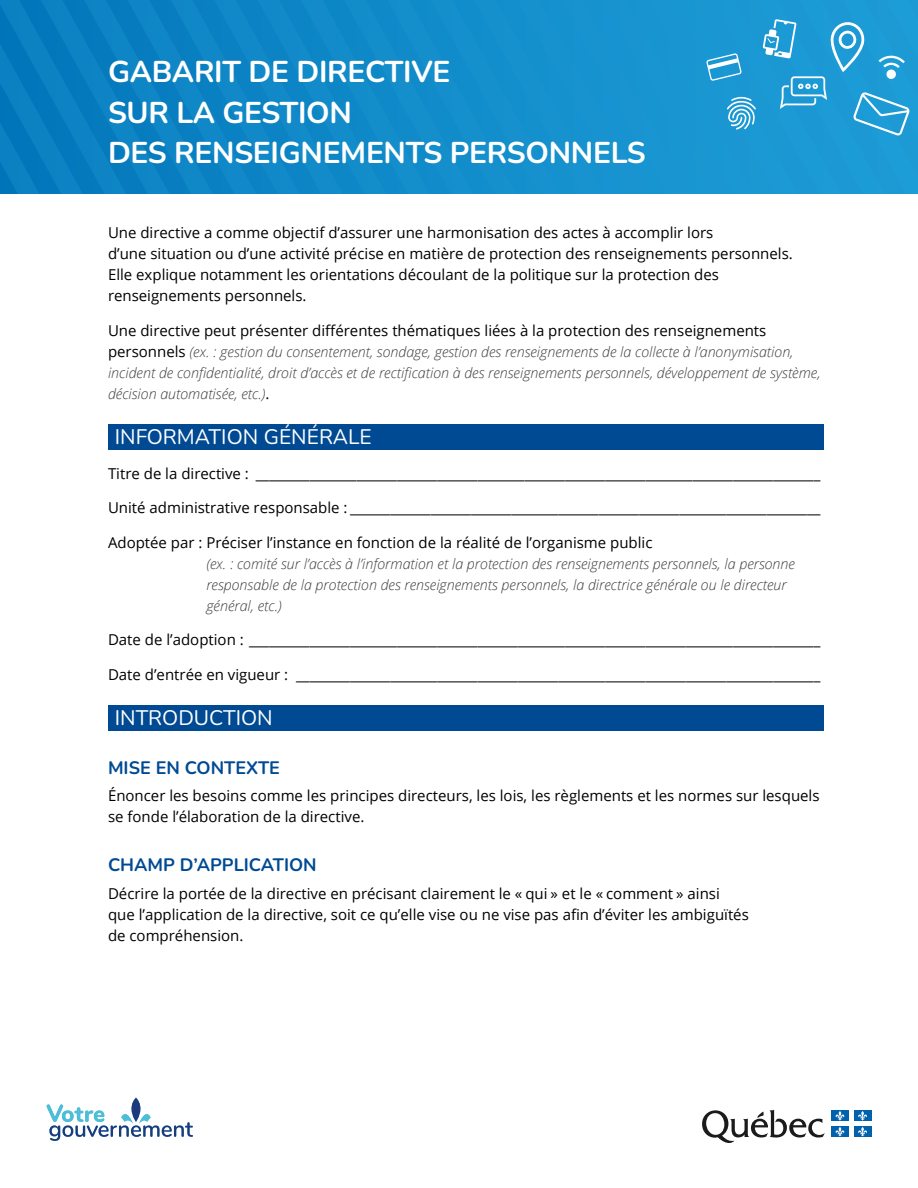
<style>
.page{position:relative;width:918px;height:1188px;background:#fff}
.page>*{position:absolute;margin:0;border:0;box-sizing:border-box;transform-origin:0 0}
.t1{font:700 30px/40.5px "Nunito";letter-spacing:-.01em;color:#fff}
.t2{font:21px "Nunito";color:#fff}
.t3{font:700 18px "Nunito";color:#004a93}
.t4{font:15px/21px "Open Sans";color:#000}
.t5{font:italic 300 14.25px/21px "Open Sans";color:#3c3c3b}
.s1{font-weight:400;font-style:normal;font-size:15px;color:#000}
</style>
<div class="page">
<div style="left:0;top:0;width:918px;height:193px;background:linear-gradient(to right,#077cbf,#1f9ed7)"></div>
<svg style="left:763px;top:0;width:147px;height:136px;background:#30a2d8"></svg>
<svg style="left:706px;top:30px;width:50px;height:100px;background:#33a2d7"></svg>
<div style="left:108px;top:424px;width:716px;height:25px;background:#004a93"></div>
<div style="left:108px;top:705px;width:716px;height:25px;background:#004a93"></div>
<svg style="left:702px;top:1110px;width:123px;height:33px"></svg>
<div style="left:831px;top:1110px;width:18px;height:11px;background:#0061ad"></div>
<svg style="left:835px;top:1111px;width:10px;height:10px"></svg>
<div style="left:854px;top:1110px;width:17px;height:11px;background:#0061ad"></div>
<svg style="left:858px;top:1111px;width:9px;height:10px"></svg>
<div style="left:831px;top:1126px;width:18px;height:11px;background:#0061ad"></div>
<svg style="left:835px;top:1127px;width:10px;height:10px"></svg>
<div style="left:854px;top:1126px;width:17px;height:11px;background:#0061ad"></div>
<svg style="left:858px;top:1127px;width:9px;height:10px"></svg>
<svg style="left:47px;top:1098px;width:146px;height:43px"></svg>
<h1 class="t1" style="left:108px;top:50px;width:539px">GABARIT DE DIRECTIVE<br>SUR LA GESTION<br>DES RENSEIGNEMENTS PERSONNELS</h1>
<p class="t4" style="left:108px;top:222px;width:686px">Une directive a comme objectif d’assurer une harmonisation des actes à accomplir lors<br>d’une situation ou d’une activité précise en matière de protection des renseignements personnels.<br>Elle explique notamment les orientations découlant de la politique sur la protection des renseignements personnels.</p>
<p class="t4" style="left:108px;top:319px;width:660px">Une directive peut présenter différentes thématiques liées à la protection des renseignements</p>
<p class="t5" style="left:108px;top:340px;width:714px"><span class="s1">personnels</span> (ex. : gestion du consentement, sondage, gestion des renseignements de la collecte à l’anonymisation, incident de confidentialité, droit d’accès et de rectification à des renseignements personnels, développement de système, décision automatisée, etc.)<span class="s1">.</span></p>
<h2 class="t2" style="left:115px;top:422px;width:259px">INFORMATION GÉNÉRALE</h2>
<p class="t4" style="left:108px;top:462px;width:714px">Titre de la directive : ____________________________________________________________________________________</p>
<p class="t4" style="left:108px;top:497px;width:714px">Unité administrative responsable : ______________________________________________________________________</p>
<p class="t4" style="left:108px;top:531px;width:546px">Adoptée par : Préciser l’instance en fonction de la réalité de l’organisme public</p>
<p class="t5" style="left:206px;top:552px;width:590px">(ex. : comité sur l’accès à l’information et la protection des renseignements personnels, la personne responsable de la protection des renseignements personnels, la directrice générale ou le directeur général, etc.)</p>
<p class="t4" style="left:108px;top:629px;width:714px">Date de l’adoption : _____________________________________________________________________________________</p>
<p class="t4" style="left:108px;top:663px;width:714px">Date d’entrée en vigueur : ______________________________________________________________________________</p>
<h2 class="t2" style="left:115px;top:703px;width:160px">INTRODUCTION</h2>
<h3 class="t3" style="left:108px;top:755px;width:174px">MISE EN CONTEXTE</h3>
<p class="t4" style="left:108px;top:785px;width:713px">Énoncer les besoins comme les principes directeurs, les lois, les règlements et les normes sur lesquels se fonde l’élaboration de la directive.</p>
<h3 class="t3" style="left:108px;top:852px;width:210px">CHAMP D’APPLICATION</h3>
<p class="t4" style="left:108px;top:882px;width:642px">Décrire la portée de la directive en précisant clairement le « qui » et le « comment » ainsi que l’application de la directive, soit ce qu’elle vise ou ne vise pas afin d’éviter les ambiguïtés de compréhension.</p>
</div>
